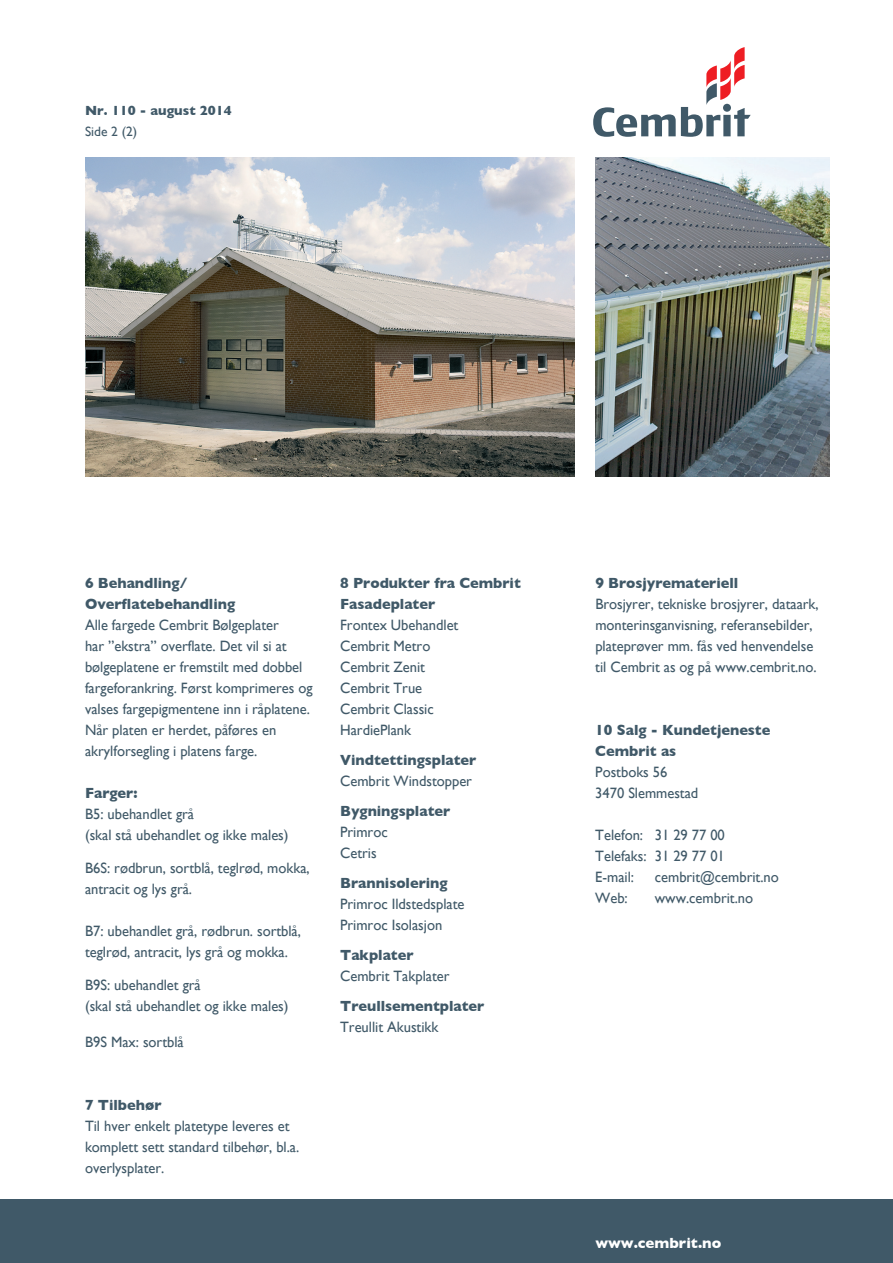
<style>
.page{position:relative;width:893px;height:1263px;background:#fff}
.page>*{position:absolute;margin:0;border:0;box-sizing:border-box;transform-origin:0 0}
.t1{font:15px/21px "Gill Sans";color:#405968}
.t2{font:700 15px/21px "Gill Sans";color:#405968}
.t3{font:700 15px "Gill Sans";color:#fff}
.t4{font:700 13.5px "Gill Sans";color:#405968}
.t5{font:13.5px "Gill Sans";color:#405968}
</style>
<div class="page">
<svg style="left:593px;top:47px;width:157px;height:89px"></svg>
<div style="left:0;top:1199px;width:893px;height:64px;background:#405968"></div>
<img style="left:85px;top:158px;width:489px;height:318px">
<img style="left:595px;top:158px;width:234px;height:319px">
<p class="t4" style="left:85px;top:103px;width:148px">Nr. 110 - august 2014</p>
<p class="t5" style="left:85px;top:124px;width:54px">Side 2 (2)</p>
<p class="t2" style="left:85px;top:573px;width:152px">6 Behandling/<br>Overflatebehandling</p>
<p class="t1" style="left:85px;top:614px;width:229px">Alle fargede Cembrit Bølgeplater<br>har ”ekstra” overflate. Det vil si at bølgeplatene er fremstilt med dobbel fargeforankring. Først komprimeres og valses fargepigmentene inn i råplatene.<br>Når platen er herdet, påføres en akrylforsegling i platens farge.</p>
<p class="t2" style="left:85px;top:783px;width:54px">Farger:</p>
<p class="t1" style="left:85px;top:803px;width:205px">B5: ubehandlet grå<br>(skal stå ubehandlet og ikke males)</p>
<p class="t1" style="left:85px;top:857px;width:226px">B6S: rødbrun, sortblå, teglrød, mokka, antracit og lys grå.</p>
<p class="t1" style="left:85px;top:920px;width:217px">B7: ubehandlet grå, rødbrun. sortblå, teglrød, antracit, lys grå og mokka.</p>
<p class="t1" style="left:85px;top:974px;width:205px">B9S: ubehandlet grå<br>(skal stå ubehandlet og ikke males)</p>
<p class="t1" style="left:85px;top:1031px;width:100px">B9S Max: sortblå</p>
<p class="t2" style="left:85px;top:1095px;width:78px">7 Tilbehør</p>
<p class="t1" style="left:85px;top:1115px;width:216px">Til hver enkelt platetype leveres et komplett sett standard tilbehør, bl.a. overlysplater.</p>
<p class="t2" style="left:340px;top:573px;width:182px">8 Produkter fra Cembrit<br>Fasadeplater</p>
<p class="t1" style="left:340px;top:614px;width:120px">Frontex Ubehandlet<br>Cembrit Metro<br>Cembrit Zenit<br>Cembrit True<br>Cembrit Classic<br>HardiePlank</p>
<p class="t2" style="left:340px;top:750px;width:138px">Vindtettingsplater</p>
<p class="t1" style="left:340px;top:770px;width:133px">Cembrit Windstopper</p>
<p class="t2" style="left:340px;top:801px;width:112px">Bygningsplater</p>
<p class="t1" style="left:340px;top:821px;width:49px">Primroc<br>Cetris</p>
<p class="t2" style="left:340px;top:873px;width:109px">Brannisolering</p>
<p class="t1" style="left:340px;top:893px;width:126px">Primroc Ildstedsplate<br>Primroc Isolasjon</p>
<p class="t2" style="left:340px;top:945px;width:75px">Takplater</p>
<p class="t1" style="left:340px;top:965px;width:111px">Cembrit Takplater</p>
<p class="t2" style="left:340px;top:996px;width:146px">Treullsementplater</p>
<p class="t1" style="left:340px;top:1016px;width:100px">Treullit Akustikk</p>
<p class="t2" style="left:595px;top:573px;width:145px">9 Brosjyremateriell</p>
<p class="t1" style="left:595px;top:593px;width:225px">Brosjyrer, tekniske brosjyrer, dataark, monterinsganvisning, referansebilder, plateprøver mm. fås ved henvendelse til Cembrit as og på www.cembrit.no.</p>
<p class="t2" style="left:595px;top:720px;width:177px">10 Salg - Kundetjeneste<br>Cembrit as</p>
<p class="t1" style="left:595px;top:761px;width:105px">Postboks 56<br>3470 Slemmestad</p>
<p class="t1" style="left:595px;top:824px;width:131px;text-align:justify">Telefon: 31 29 77 00<br>Telefaks: 31 29 77 01<br>E-mail:</p>
<p class="t1" style="left:655px;top:866px;width:125px">cembrit@cembrit.no</p>
<p class="t1" style="left:595px;top:887px;width:34px">Web:</p>
<p class="t1" style="left:655px;top:887px;width:100px">www.cembrit.no</p>
<p class="t3" style="left:595px;top:1234px;width:128px">www.cembrit.no</p>
</div>
